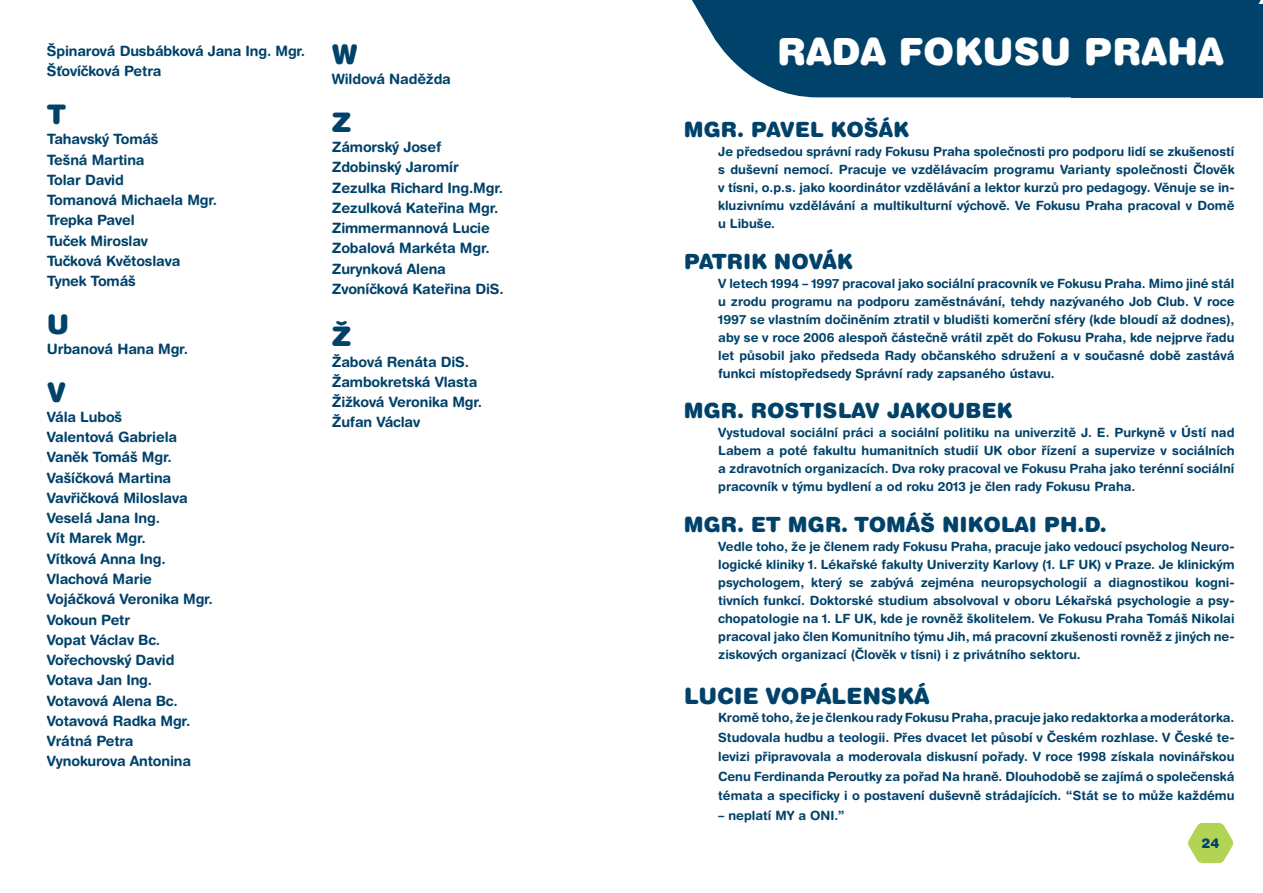
<style>
.page{position:relative;width:1263px;height:893px;background:#fff}
.page>*{position:absolute;margin:0;border:0;box-sizing:border-box;transform-origin:0 0}
.t1{font:900 37.5px "Helvetica Rounded CE";letter-spacing:-.005em;color:#fff}
.t2{font:900 27px "Helvetica Rounded CE";color:#00426a}
.t3{font:900 22.5px "Helvetica Rounded CE";letter-spacing:-.005em;color:#00426a}
.t4{font:900 21px "Helvetica Rounded CE";letter-spacing:-.005em;color:#00426a}
.t5{font:700 14.25px "Helvetica Rounded CE";letter-spacing:-.01em;color:#00426a}
.t6{font:900 13.5px "Helvetica Rounded CE";color:#00426a}
.t7{font:700 12.75px/18px "Helvetica Rounded CE";color:#00426a;text-align:justify}
</style>
<div class="page">
<svg style="left:692px;top:0;width:569px;height:97px;background:#185378"></svg>
<div style="left:1071px;top:4px;width:192px;height:93px;background:#00426a"></div>
<svg style="left:1188px;top:823px;width:46px;height:40px"></svg>
<p class="t5" style="left:47px;top:43px;width:260px">Špinarová Dusbábková Jana Ing. Mgr.</p>
<p class="t5" style="left:47px;top:63px;width:116px">Šťovíčková Petra</p>
<p class="t2" style="left:47px;top:98px;width:21px">T</p>
<p class="t5" style="left:47px;top:131px;width:113px">Tahavský Tomáš</p>
<p class="t5" style="left:47px;top:151px;width:99px">Tešná Martina</p>
<p class="t5" style="left:47px;top:172px;width:79px">Tolar David</p>
<p class="t5" style="left:47px;top:192px;width:172px">Tomanová Michaela Mgr.</p>
<p class="t5" style="left:47px;top:212px;width:89px">Trepka Pavel</p>
<p class="t5" style="left:47px;top:232px;width:103px">Tuček Miroslav</p>
<p class="t5" style="left:47px;top:253px;width:135px">Tučková Květoslava</p>
<p class="t5" style="left:47px;top:273px;width:91px">Tynek Tomáš</p>
<p class="t2" style="left:47px;top:308px;width:24px">U</p>
<p class="t5" style="left:47px;top:340px;width:143px">Urbanová Hana Mgr.</p>
<p class="t2" style="left:47px;top:376px;width:21px">V</p>
<p class="t5" style="left:47px;top:409px;width:77px">Vála Luboš</p>
<p class="t5" style="left:47px;top:429px;width:132px">Valentová Gabriela</p>
<p class="t5" style="left:47px;top:449px;width:126px">Vaněk Tomáš Mgr.</p>
<p class="t5" style="left:47px;top:469px;width:126px">Vašíčková Martina</p>
<p class="t5" style="left:47px;top:490px;width:142px">Vavřičková Miloslava</p>
<p class="t5" style="left:47px;top:510px;width:115px">Veselá Jana Ing.</p>
<p class="t5" style="left:47px;top:530px;width:100px">Vít Marek Mgr.</p>
<p class="t5" style="left:47px;top:550px;width:120px">Vítková Anna Ing.</p>
<p class="t5" style="left:47px;top:571px;width:107px">Vlachová Marie</p>
<p class="t5" style="left:47px;top:591px;width:168px">Vojáčková Veronika Mgr.</p>
<p class="t5" style="left:47px;top:611px;width:85px">Vokoun Petr</p>
<p class="t5" style="left:47px;top:631px;width:115px">Vopat Václav Bc.</p>
<p class="t5" style="left:47px;top:652px;width:129px">Vořechovský David</p>
<p class="t5" style="left:47px;top:672px;width:107px">Votava Jan Ing.</p>
<p class="t5" style="left:47px;top:692px;width:133px">Votavová Alena Bc.</p>
<p class="t5" style="left:47px;top:712px;width:145px">Votavová Radka Mgr.</p>
<p class="t5" style="left:47px;top:733px;width:88px">Vrátná Petra</p>
<p class="t5" style="left:47px;top:753px;width:146px">Vynokurova Antonina</p>
<p class="t2" style="left:332px;top:39px;width:27px">W</p>
<p class="t5" style="left:332px;top:71px;width:121px">Wildová Naděžda</p>
<p class="t2" style="left:332px;top:106px;width:21px">Z</p>
<p class="t5" style="left:332px;top:139px;width:111px">Zámorský Josef</p>
<p class="t5" style="left:332px;top:159px;width:129px">Zdobinský Jaromír</p>
<p class="t5" style="left:332px;top:179px;width:173px">Zezulka Richard Ing.Mgr.</p>
<p class="t5" style="left:332px;top:200px;width:168px">Zezulková Kateřina Mgr.</p>
<p class="t5" style="left:332px;top:220px;width:159px">Zimmermannová Lucie</p>
<p class="t5" style="left:332px;top:240px;width:159px">Zobalová Markéta Mgr.</p>
<p class="t5" style="left:332px;top:260px;width:116px">Zurynková Alena</p>
<p class="t5" style="left:332px;top:281px;width:174px">Zvoníčková Kateřina DiS.</p>
<p class="t2" style="left:332px;top:321px;width:21px">Ž</p>
<p class="t5" style="left:332px;top:353px;width:139px">Žabová Renáta DiS.</p>
<p class="t5" style="left:332px;top:374px;width:147px">Žambokretská Vlasta</p>
<p class="t5" style="left:332px;top:394px;width:152px">Žižková Veronika Mgr.</p>
<p class="t5" style="left:332px;top:414px;width:90px">Žufan Václav</p>
<p class="t1" style="left:777px;top:29px;width:448px">RADA FOKUSU PRAHA</p>
<p class="t4" style="left:684px;top:117px;width:227px">MGR. PAVEL KOŠÁK</p>
<p class="t7" style="left:718px;top:142px;width:518px">Je předsedou správní rady Fokusu Praha společnosti pro podporu lidí se zkušeností s duševní nemocí. Pracuje ve vzdělávacím programu Varianty společnosti Člověk v tísni, o.p.s. jako koordinátor vzdělávání a lektor kurzů pro pedagogy. Věnuje se in&shy;kluzivnímu vzdělávání a multikulturní výchově. Ve Fokusu Praha pracoval v Domě u Libuše.</p>
<p class="t4" style="left:684px;top:248px;width:170px">PATRIK NOVÁK</p>
<p class="t7" style="left:718px;top:274px;width:518px">V letech 1994 – 1997 pracoval jako sociální pracovník ve Fokusu Praha. Mimo jiné stál u zrodu programu na podporu zaměstnávání, tehdy nazývaného Job Club. V roce 1997 se vlastním dočiněním ztratil v bludišti komerční sféry (kde bloudí až dodnes), aby se v roce 2006 alespoň částečně vrátil zpět do Fokusu Praha, kde nejprve řadu let působil jako předseda Rady občanského sdružení a v současné době zastává funkci místopředsedy Správní rady zapsaného ústavu.</p>
<p class="t4" style="left:684px;top:398px;width:330px">MGR. ROSTISLAV JAKOUBEK</p>
<p class="t7" style="left:718px;top:424px;width:518px">Vystudoval sociální práci a sociální politiku na univerzitě J. E. Purkyně v Ústí nad Labem a poté fakultu humanitních studií UK obor řízení a supervize v sociálních a zdravotních organizacích. Dva roky pracoval ve Fokusu Praha jako terénní sociální pracovník v týmu bydlení a od roku 2013 je člen rady Fokusu Praha.</p>
<p class="t4" style="left:684px;top:512px;width:425px">MGR. ET MGR. TOMÁŠ NIKOLAI PH.D.</p>
<p class="t7" style="left:718px;top:538px;width:518px">Vedle toho, že je členem rady Fokusu Praha, pracuje jako vedoucí psycholog Neuro&shy;logické kliniky 1. Lékařské fakulty Univerzity Karlovy (1. LF UK) v Praze. Je klinickým psychologem, který se zabývá zejména neuropsychologií a diagnostikou kogni&shy;tivních funkcí. Doktorské studium absolvoval v oboru Lékařská psychologie a psy&shy;chopatologie na 1. LF UK, kde je rovněž školitelem. Ve Fokusu Praha Tomáš Nikolai pracoval jako člen Komunitního týmu Jih, má pracovní zkušenosti rovněž z jiných ne&shy;ziskových organizací (Člověk v tísni) i z privátního sektoru.</p>
<p class="t3" style="left:684px;top:683px;width:247px">LUCIE VOPÁLENSKÁ</p>
<p class="t7" style="left:718px;top:708px;width:518px;line-height:19.5px">Kromě toho, že je členkou rady Fokusu Praha, pracuje jako redaktorka amoderátorka.<br>Studovala hudbu a teologii. Přes dvacet let působí v Českém rozhlase. V České te&shy;levizi připravovala a moderovala diskusní pořady. V roce 1998 získala novinářskou Cenu Ferdinanda Peroutky za pořad Na hraně. Dlouhodobě se zajímá o společenská témata a specificky i o postavení duševně strádajících. “Stát se to může každému</p>
<p class="t7" style="left:718px;top:806px;width:128px">– neplatí MY a ONI.”</p>
<p class="t6" style="left:1201px;top:835px;width:20px">24</p>
</div>
